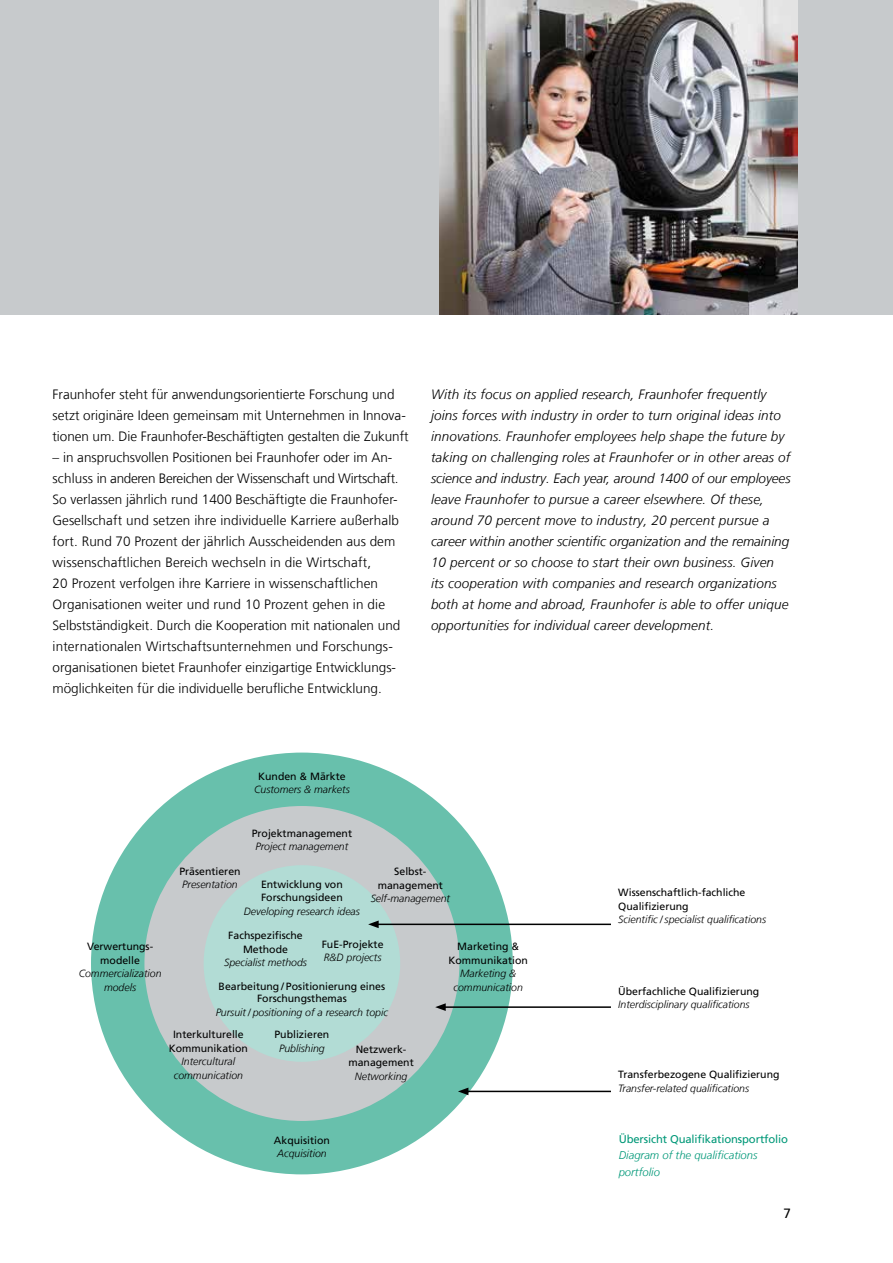
<style>
.page{position:relative;width:893px;height:1263px;background:#fff}
.page>*{position:absolute;margin:0;border:0;box-sizing:border-box;transform-origin:0 0}
.t1{font:300 13.5px/21px "Frutiger LT Com";color:#000}
.t2{font:italic 300 13.5px/21px "Frutiger LT Com";letter-spacing:.01em;color:#000}
.t3{font:13.5px "Frutiger LT Com";color:#000}
.t4{font:italic 300 11.25px/16.5px "Frutiger LT Com";color:#009878}
.t5{font:11.25px "Frutiger LT Com";letter-spacing:-.01em;color:#009878}
.t6{font:10.5px/13.5px "Frutiger LT Com";color:#000;text-align:center}
.t7{font:italic 300 10.5px/13.5px "Frutiger LT Com";color:#000;text-align:center}
</style>
<div class="page">
<div style="left:91px;top:752px;width:422px;height:422px;background:#68c0ac;border-radius:50%"></div>
<div style="left:144px;top:806px;width:315px;height:315px;background:#c7cacc;border-radius:50%"></div>
<div style="left:204px;top:865px;width:196px;height:197px;background:#b2dcd5;border-radius:50%"></div>
<hr style="left:376px;top:923px;width:235px;height:2px;background:#000">
<svg style="left:368px;top:920px;width:11px;height:8px"></svg>
<hr style="left:443px;top:1006px;width:168px;height:2px;background:#000">
<svg style="left:435px;top:1003px;width:11px;height:8px"></svg>
<hr style="left:466px;top:1091px;width:145px;height:1px;background:#000">
<svg style="left:458px;top:1087px;width:10px;height:8px"></svg>
<img style="left:438px;top:0;width:361px;height:315px">
<div style="left:0;top:0;width:438px;height:315px;background:#c7cacc"></div>
<div style="left:799px;top:0;width:94px;height:315px;background:#c7cacc"></div>
<p class="t1" style="left:53px;top:384px;width:358px">Fraunhofer steht für anwendungsorientierte Forschung und setzt originäre Ideen gemeinsam mit Unternehmen in Innova&shy;tionen um. Die Fraunhofer-Beschäftigten gestalten die Zukunft</p>
<p class="t1" style="left:53px;top:447px;width:349px">– in anspruchsvollen Positionen bei Fraunhofer oder im An&shy;schluss in anderen Bereichen der Wissenschaft und Wirtschaft.<br>So verlassen jährlich rund 1400 Beschäftigte die Fraunhofer-Gesellschaft und setzen ihre individuelle Karriere außerhalb fort. Rund 70 Prozent der jährlich Ausscheidenden aus dem wissenschaftlichen Bereich wechseln in die Wirtschaft,<br>20 Prozent verfolgen ihre Karriere in wissenschaftlichen Organisationen weiter und rund 10 Prozent gehen in die Selbstständigkeit. Durch die Kooperation mit nationalen und internationalen Wirtschaftsunternehmen und Forschungs&shy;organisationen bietet Fraunhofer einzigartige Entwicklungs&shy;möglichkeiten für die individuelle berufliche Entwicklung.</p>
<p class="t2" style="left:431px;top:383px;width:361px">With its focus on applied research, Fraunhofer frequently joins forces with industry in order to turn original ideas into innovations. Fraunhofer employees help shape the future by taking on challenging roles at Fraunhofer or in other areas of science and industry. Each year, around 1400 of our employees leave Fraunhofer to pursue a career elsewhere. Of these, around 70 percent move to industry, 20 percent pursue a career within another scientific organization and the remaining 10 percent or so choose to start their own business. Given<br>its cooperation with companies and research organizations both at home and abroad, Fraunhofer is able to offer unique opportunities for individual career development.</p>
<p class="t6" style="left:258px;top:769px;width:89px">Kunden &amp; Märkte</p>
<p class="t7" style="left:254px;top:783px;width:97px">Customers &amp; markets</p>
<p class="t6" style="left:87px;top:940px;width:68px">Verwertungs&shy;modelle</p>
<p class="t7" style="left:79px;top:967px;width:84px">Commercialization models</p>
<p class="t6" style="left:252px;top:826px;width:102px">Projektmanagement</p>
<p class="t7" style="left:256px;top:840px;width:94px">Project management</p>
<p class="t6" style="left:261px;top:877px;width:83px;text-align:left">Entwicklung von<br>Forschungsideen</p>
<p class="t7" style="left:244px;top:904px;width:118px">Developing research ideas</p>
<p class="t6" style="left:179px;top:865px;width:63px">Präsentieren</p>
<p class="t7" style="left:182px;top:878px;width:57px">Presentation</p>
<p class="t6" style="left:378px;top:865px;width:67px">Selbst&shy;management</p>
<p class="t7" style="left:371px;top:892px;width:81px">Self-management</p>
<p class="t6" style="left:228px;top:929px;width:76px">Fachspezifische<br>Methode</p>
<p class="t7" style="left:224px;top:956px;width:84px">Specialist methods</p>
<p class="t6" style="left:322px;top:938px;width:63px">FuE-Projekte</p>
<p class="t7" style="left:324px;top:951px;width:59px">R&amp;D projects</p>
<p class="t6" style="left:219px;top:980px;width:168px;line-height:12px">Bearbeitung / Positionierung eines<br>Forschungsthemas</p>
<p class="t7" style="left:216px;top:1005px;width:174px">Pursuit / positioning of a research topic</p>
<p class="t6" style="left:169px;top:1028px;width:81px">Interkulturelle<br>Kommunikation</p>
<p class="t7" style="left:174px;top:1055px;width:71px">Intercultural communication</p>
<p class="t6" style="left:274px;top:1028px;width:56px">Publizieren</p>
<p class="t7" style="left:279px;top:1041px;width:47px">Publishing</p>
<p class="t6" style="left:348px;top:1042px;width:67px">Netzwerk&shy;management</p>
<p class="t7" style="left:355px;top:1069px;width:54px">Networking</p>
<p class="t6" style="left:448px;top:940px;width:81px">Marketing &amp;<br>Kommunikation</p>
<p class="t7" style="left:453px;top:967px;width:71px">Marketing &amp; communication</p>
<p class="t6" style="left:274px;top:1133px;width:58px">Akquisition</p>
<p class="t7" style="left:277px;top:1147px;width:51px">Acquisition</p>
<p class="t6" style="left:618px;top:886px;width:129px;text-align:left">Wissenschaftlich-fachliche<br>Qualifizierung</p>
<p class="t7" style="left:618px;top:913px;width:149px">Scientific / specialist qualifications</p>
<p class="t6" style="left:618px;top:984px;width:143px">Überfachliche Qualifizierung</p>
<p class="t7" style="left:618px;top:998px;width:133px">Interdisciplinary qualifications</p>
<p class="t6" style="left:618px;top:1068px;width:163px">Transferbezogene Qualifizierung</p>
<p class="t7" style="left:618px;top:1081px;width:132px">Transfer-related qualifications</p>
<p class="t5" style="left:619px;top:1132px;width:171px">Übersicht Qualifikationsportfolio</p>
<p class="t4" style="left:619px;top:1147px;width:140px">Diagram of the qualifications portfolio</p>
<p class="t3" style="left:783px;top:1205px;width:9px">7</p>
</div>
